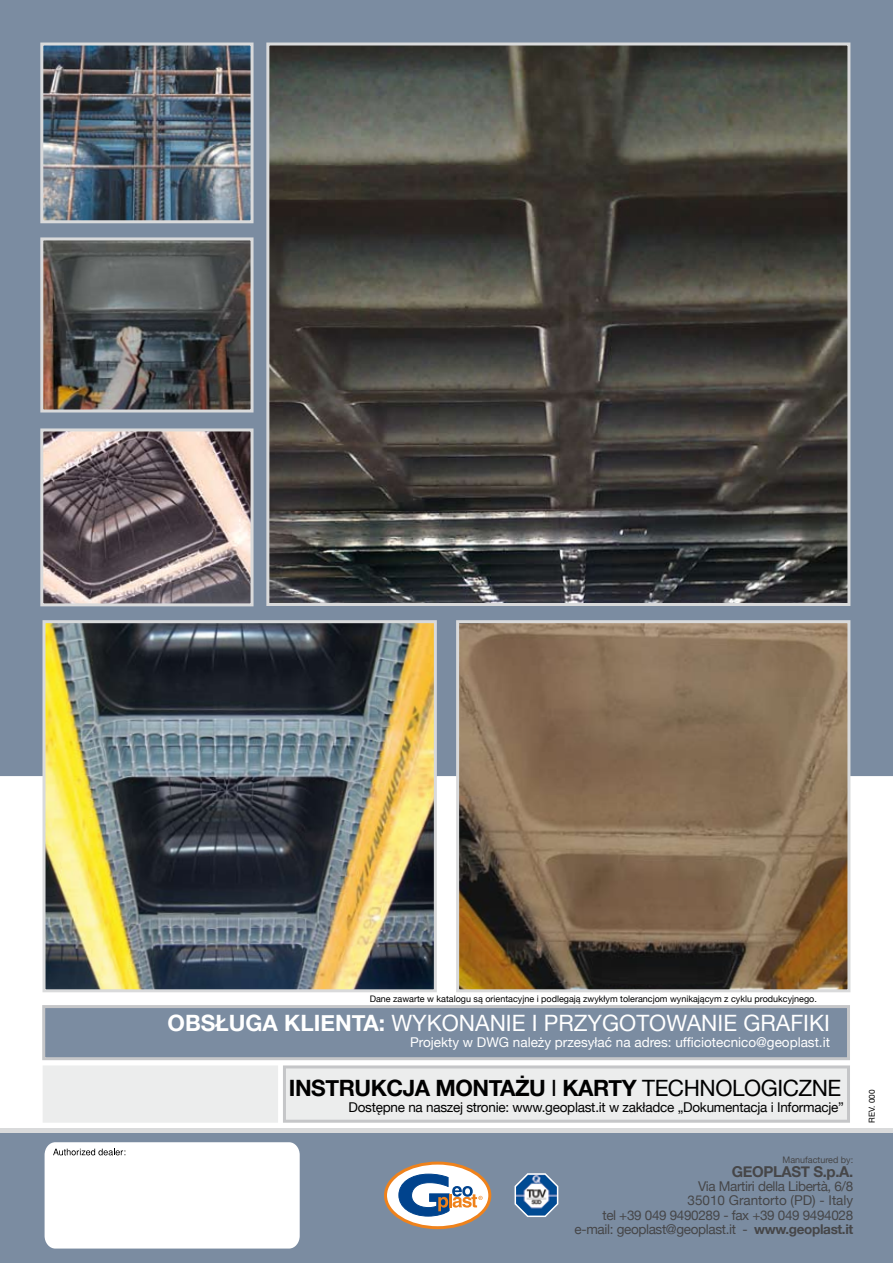
<style>
.page{position:relative;width:893px;height:1263px;background:#fff}
.page>*{position:absolute;margin:0;border:0;box-sizing:border-box;transform-origin:0 0}
.t1{font:22.5px "Helvetica Neue";color:#fff}
.t2{font:700 22.5px "Helvetica Neue";letter-spacing:-.02em;color:#000}
.t3{font:700 15px "Helvetica Neue";letter-spacing:-.025em;color:#464648}
.t4{font:13.5px/14.2px "Helvetica Neue";letter-spacing:-.025em;color:#464648;text-align:right}
.t5{font:13.5px "Helvetica Neue";letter-spacing:-.02em;color:#000}
.t6{font:13.5px "Helvetica Neue";color:#fff}
.t7{font:9px "Helvetica Neue";color:#000}
.t8{font:9px "Helvetica Neue";color:#464648}
.t9{font:8.25px "Helvetica Neue";color:#000}
.s1{font-weight:700}
.s2{font-weight:400}
</style>
<div class="page">
<div style="left:42px;top:1005px;width:808px;height:55px;background:#7b8ca1;border:3px solid #c5c6c8"></div>
<div style="left:283px;top:1065px;width:567px;height:58px;background:#eceded;border:3px solid #c5c6c8"></div>
<div style="left:43px;top:1065px;width:235px;height:58px;background:#eceded"></div>
<div style="left:0;top:0;width:893px;height:776px;background:#7b8ca1"></div>
<img style="left:270px;top:47px;width:576px;height:555px">
<div style="left:266px;top:43px;width:584px;height:563px;border:3px solid #d9dadb"></div>
<img style="left:44px;top:47px;width:206px;height:172px">
<div style="left:40px;top:43px;width:214px;height:180px;border:3px solid #d9dadb"></div>
<img style="left:44px;top:241px;width:206px;height:167px">
<div style="left:40px;top:237px;width:214px;height:175px;border:3px solid #d9dadb"></div>
<img style="left:44px;top:432px;width:206px;height:170px">
<div style="left:40px;top:428px;width:214px;height:178px;border:3px solid #d9dadb"></div>
<img style="left:47px;top:624px;width:386px;height:364px">
<div style="left:43px;top:620px;width:394px;height:372px;border:3px solid #d9dadb"></div>
<img style="left:460px;top:624px;width:386px;height:364px">
<div style="left:456px;top:620px;width:394px;height:372px;border:3px solid #d9dadb"></div>
<div style="left:0;top:1132px;width:893px;height:131px;background:#7b8ca1"></div>
<div style="left:0;top:1128px;width:893px;height:5px;background:#d9dadb"></div>
<svg style="left:385px;top:1163px;width:105px;height:65px"></svg>
<div style="left:384px;top:1161px;width:107px;height:68px;border:3px solid #ef821b;border-radius:50%"></div>
<svg style="left:398px;top:1173px;width:85px;height:44px"></svg>
<svg style="left:514px;top:1173px;width:45px;height:44px"></svg>
<div style="left:45px;top:1142px;width:255px;height:106px;background:#fff"></div>
<p class="t7" style="left:370px;top:993px;width:449px">Dane zawarte w katalogu są orientacyjne i podlegają zwykłym tolerancjom wynikającym z cyklu produkcyjnego.</p>
<h1 class="t1" style="left:168px;top:1010px;width:664px"><span class="s1">OBSŁUGA KLIENTA:</span> WYKONANIE I PRZYGOTOWANIE GRAFIKI</h1>
<p class="t6" style="left:410px;top:1034px;width:421px">Projekty w DWG należy przesyłać na adres: ufficiotecnico@geoplast.it</p>
<h1 class="t2" style="left:289px;top:1074px;width:554px">INSTRUKCJA MONTAŻU <span class="s2">I</span> KARTY <span class="s2">TECHNOLOGICZNE</span></h1>
<p class="t5" style="left:349px;top:1099px;width:497px">Dostępne na naszej stronie: www.geoplast.it w zakładce „Dokumentacja i Informacje”</p>
<p class="t8" style="left:783px;top:1154px;width:72px">Manufactured by:</p>
<p class="t3" style="left:732px;top:1162px;width:123px">GEOPLAST S.p.A.</p>
<p class="t4" style="left:575px;top:1179px;width:280px">Via Martiri della Libertà, 6/8<br>35010 Grantorto (PD) - Italy<br>tel +39 049 9490289 - fax +39 049 9494028 e-mail: geoplast@geoplast.it - <span class="s1">www.geoplast.it</span></p>
<p class="t9" style="left:867px;top:1123px;width:35px;rotate:-90deg">REV. 000</p>
</div>
